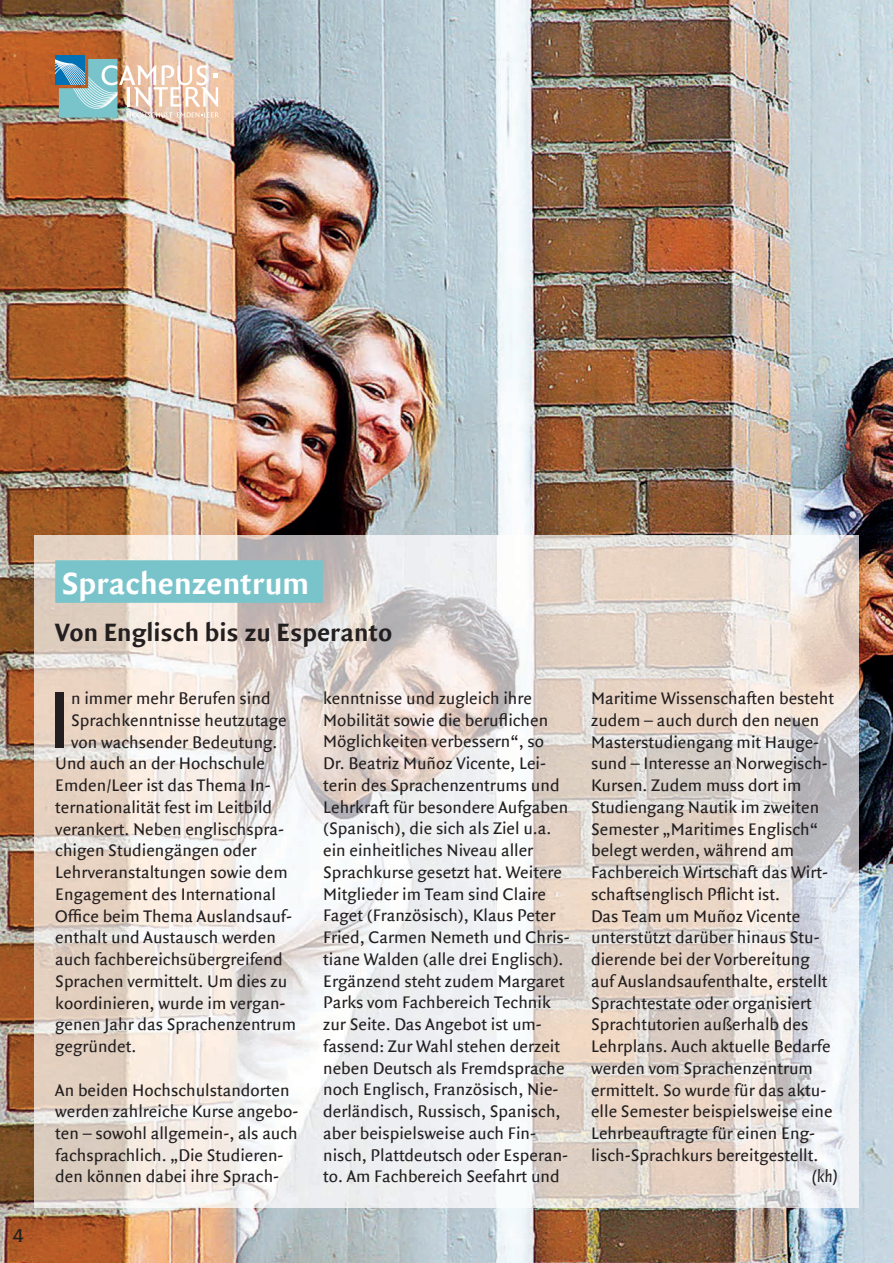
<style>
.page{position:relative;width:893px;height:1263px;background:#fff}
.page>*{position:absolute;margin:0;border:0;box-sizing:border-box;transform-origin:0 0}
.t1{font:85.8px "Quadraat Sans";color:#231f20}
.t2{font:700 33px "Quadraat Sans";color:#fff}
.t3{font:700 27px "Quadraat Sans";color:#231f20}
.t4{font:19.5px "Friz Quadrata";color:#231f20}
.t5{font:18px/21.8px "Quadraat Sans";color:#231f20}
.t6{font:italic 18px "Quadraat Sans";color:#231f20}
</style>
<div class="page">
<img style="left:0;top:0;width:893px;height:1263px">
<div style="left:55px;top:55px;width:30px;height:30px;background:#0071b4"></div>
<img style="left:55px;top:56px;width:164px;height:62px">
<img style="left:34px;top:536px;width:825px;height:672px">
<div style="left:55px;top:560px;width:268px;height:43px;background:#79c4cb"></div>
<p class="t4" style="left:13px;top:1224px;width:12px">4</p>
<h2 class="t2" style="left:62px;top:564px;width:248px">Sprachenzentrum</h2>
<h3 class="t3" style="left:55px;top:617px;width:339px">Von Englisch bis zu Esperanto</h3>
<h1 class="t1" style="left:48px;top:671px;width:25px">I</h1>
<p class="t5" style="left:71px;top:688px;width:201px">n immer mehr Berufen sind</p>
<p class="t5" style="left:71px;top:710px;width:217px">Sprachkenntnisse heutzutage</p>
<p class="t5" style="left:71px;top:731px;width:208px">von wachsender Bedeutung.</p>
<p class="t5" style="left:55px;top:753px;width:211px">Und auch an der Hochschule</p>
<p class="t5" style="left:55px;top:775px;width:217px">Emden/Leer ist das Thema In-</p>
<p class="t5" style="left:55px;top:796px;width:218px">ternationalität fest im Leitbild</p>
<p class="t5" style="left:55px;top:818px;width:230px">verankert. Neben englischspra-</p>
<p class="t5" style="left:55px;top:840px;width:203px">chigen Studiengängen oder</p>
<p class="t5" style="left:55px;top:862px;width:234px">Lehrveranstaltungen sowie dem</p>
<p class="t5" style="left:55px;top:883px;width:222px">Engagement des International</p>
<p class="t5" style="left:55px;top:905px;width:238px">Office beim Thema Auslandsauf-</p>
<p class="t5" style="left:55px;top:927px;width:222px">enthalt und Austausch werden</p>
<p class="t5" style="left:55px;top:949px;width:229px">auch fachbereichsübergreifend</p>
<p class="t5" style="left:55px;top:970px;width:234px">Sprachen vermittelt. Um dies zu</p>
<p class="t5" style="left:55px;top:992px;width:232px">koordinieren, wurde im vergan-</p>
<p class="t5" style="left:55px;top:1014px;width:242px">genen Jahr das Sprachenzentrum</p>
<p class="t5" style="left:55px;top:1036px;width:83px">gegründet.</p>
<p class="t5" style="left:55px;top:1079px;width:245px">An beiden Hochschulstandorten werden zahlreiche Kurse angebo&shy;ten – sowohl allgemein-, als auch fachsprachlich. „Die Studieren&shy;den können dabei ihre Sprach-</p>
<p class="t5" style="left:323px;top:688px;width:248px">kenntnisse und zugleich ihre<br>Mobilität sowie die beruflichen<br>Möglichkeiten verbessern“, so<br>Dr. Beatriz Muñoz Vicente, Lei&shy;terin des Sprachenzentrums und<br>Lehrkraft für besondere Aufgaben (Spanisch), die sich als Ziel u.a. ein einheitliches Niveau aller<br>Sprachkurse gesetzt hat. Weitere<br>Mitglieder im Team sind Claire<br>Faget (Französisch), Klaus Peter<br>Fried, Carmen Nemeth und Chris&shy;tiane Walden (alle drei Englisch).<br>Ergänzend steht zudem Margaret<br>Parks vom Fachbereich Technik zur Seite. Das Angebot ist um&shy;fassend: Zur Wahl stehen derzeit neben Deutsch als Fremdsprache noch Englisch, Französisch, Nie&shy;derländisch, Russisch, Spanisch, aber beispielsweise auch Fin&shy;nisch, Plattdeutsch oder Esperan&shy;to. Am Fachbereich Seefahrt und</p>
<p class="t5" style="left:591px;top:688px;width:244px">Maritime Wissenschaften besteht zudem – auch durch den neuen<br>Masterstudiengang mit Hauge&shy;sund – Interesse an Norwegisch-<br>Kursen. Zudem muss dort im<br>Studiengang Nautik im zweiten<br>Semester „Maritimes Englisch“ belegt werden, während am<br>Fachbereich Wirtschaft das Wirt&shy;schaftsenglisch Pflicht ist.<br>Das Team um Muñoz Vicente unterstützt darüber hinaus Stu&shy;dierende bei der Vorbereitung auf Auslandsaufenthalte, erstellt<br>Sprachtestate oder organisiert<br>Sprachtutorien außerhalb des<br>Lehrplans. Auch aktuelle Bedarfe werden vom Sprachenzentrum ermittelt. So wurde für das aktu&shy;elle Semester beispielsweise eine<br>Lehrbeauftragte für einen Eng&shy;lisch-Sprachkurs bereitgestellt.</p>
<p class="t6" style="left:812px;top:1167px;width:27px">(kh)</p>
</div>
